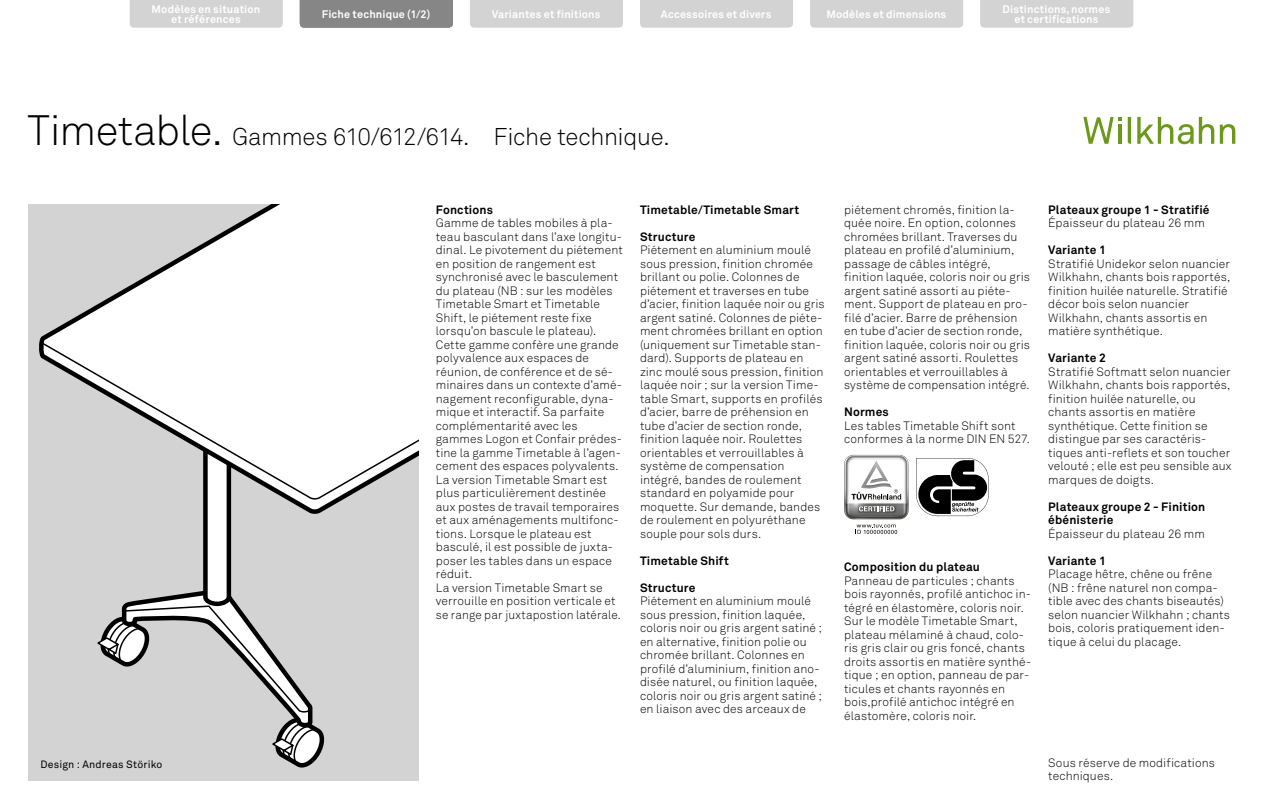
<style>
.page{position:relative;width:1263px;height:808px;background:#fff}
.page>*{position:absolute;margin:0;border:0;box-sizing:border-box;transform-origin:0 0}
.t1{font:300 24px "Akkurat Pro";letter-spacing:-.015em;color:#000}
.t2{font:300 12px/13.5px "Akkurat Pro";letter-spacing:.01em;color:#000}
.t3{font:700 12px/13.5px "Akkurat Pro";letter-spacing:.015em;color:#000}
.t4{font:700 10.8px/10.5px "Akkurat Pro";letter-spacing:.015em;color:#fff;text-align:center}
.t5{font:10.5px "Akkurat Pro";letter-spacing:.02em;color:#000}
.s1{font-size:42px}
</style>
<div class="page">
<div style="left:28px;top:204px;width:390px;height:576px;background:#d3d3d3"></div>
<svg style="left:97px;top:518px;width:228px;height:249px"></svg>
<svg style="left:39px;top:337px;width:301px;height:181px"></svg>
<svg style="left:41px;top:204px;width:377px;height:297px"></svg>
<div style="left:130px;top:0;width:153px;height:28px;background:#d3d3d3"></div>
<div style="left:470px;top:0;width:153px;height:28px;background:#d3d3d3"></div>
<div style="left:810px;top:0;width:153px;height:28px;background:#d3d3d3"></div>
<div style="left:980px;top:0;width:153px;height:28px;background:#d3d3d3"></div>
<div style="left:640px;top:0;width:153px;height:28px;background:#d3d3d3"></div>
<div style="left:300px;top:0;width:153px;height:28px;background:#868686"></div>
<svg style="left:916px;top:458px;width:73px;height:58px"></svg>
<svg style="left:844px;top:455px;width:65px;height:79px"></svg>
<svg style="left:1083px;top:117px;width:39px;height:27px"></svg>
<hr style="left:1118px;top:125px;width:3px;height:19px;background:#6c991c">
<svg style="left:1128px;top:117px;width:3px;height:27px"></svg>
<svg style="left:1137px;top:117px;width:56px;height:27px"></svg>
<svg style="left:1199px;top:117px;width:15px;height:27px"></svg>
<svg style="left:1220px;top:124px;width:15px;height:20px"></svg>
<p class="t4" style="left:152px;top:4px;width:110px">Modèles en situation et références</p>
<p class="t4" style="left:492px;top:9px;width:110px">Variantes et finitions</p>
<p class="t4" style="left:826px;top:9px;width:121px">Modèles et dimensions</p>
<p class="t4" style="left:1002px;top:4px;width:109px">Distinctions,normes et certifications</p>
<p class="t4" style="left:322px;top:9px;width:110px">Fiche t chnique (1/2)</p>
<p class="t4" style="left:334px;top:9px;width:85px">Fiche technique</p>
<p class="t4" style="left:661px;top:9px;width:112px">Accessoires et divers</p>
<h1 class="t1" style="left:28px;top:122px;width:643px"><span class="s1">Timetable.</span> Gammes 610/612/614. Fiche technique.</h1>
<p class="t3" style="left:436px;top:202px;width:59px">Fonctions</p>
<p class="t2" style="left:436px;top:216px;width:189px">Gamme de tables mobiles à pla&shy;teau basculant dans l’axe longitu&shy;dinal. Le pivotement du piétement en position de rangement est synchronisé avec le basculement du plateau (NB : sur les modèles<br>Timetable Smart et Timetable<br>Shift, le piétement reste fixe lorsqu’on bascule le plateau).<br>Cette gamme confère une grande polyvalence aux espaces de réunion, de conférence et de sé&shy;minaires dans un contexte d’amé&shy;nagement reconfigurable, dyna&shy;mique et interactif. Sa parfaite complémentarité avec les gammes Logon et Confair prédes&shy;tine la gamme Timetable à l’agen&shy;cement des espaces polyvalents.<br>La version Timetable Smart est plus particulièrement destinée aux postes de travail temporaires et aux aménagements multifonc&shy;tions. Lorsque le plateau est basculé, il est possible de juxta&shy;poser les tables dans un espace réduit.<br>La version Timetable Smart se verrouille en position verticale et se range par juxtapostion latérale.</p>
<p class="t3" style="left:640px;top:202px;width:161px">Timetable/Timetable Smart</p>
<p class="t3" style="left:640px;top:229px;width:57px">Structure</p>
<p class="t2" style="left:640px;top:243px;width:186px">Piétement en aluminium moulé sous pression, finition chromée brillant ou polie. Colonnes de piétement et traverses en tube d’acier, finition laquée noir ou gris argent satiné. Colonnes de piéte&shy;ment chromées brillant en option (uniquement sur Timetable stan&shy;dard). Supports de plateau en zinc moulé sous pression, finition laquée noir ; sur la version Time&shy;table Smart, supports en profilés d’acier, barre de préhension en tube d’acier de section ronde, finition laquée noir. Roulettes orientables et verrouillables à système de compensation intégré, bandes de roulement standard en polyamide pour moquette. Sur demande, bandes de roulement en polyuréthane souple pour sols durs.</p>
<p class="t3" style="left:640px;top:553px;width:90px">Timetable Shift</p>
<p class="t3" style="left:640px;top:580px;width:57px">Structure</p>
<p class="t2" style="left:640px;top:594px;width:184px">Piétement en aluminium moulé sous pression, finition laquée, coloris noir ou gris argent satiné ; en alternative, finition polie ou chromée brillant. Colonnes en profilé d’aluminium, finition ano&shy;disée naturel, ou finition laquée, coloris noir ou gris argent satiné ; en liaison avec des arceaux de</p>
<p class="t2" style="left:844px;top:203px;width:187px">piétement chromés, finition la&shy;quée noire. En option, colonnes chromées brillant. Traverses du plateau en profilé d’aluminium, passage de câbles intégré, finition laquée, coloris noir ou gris argent satiné assorti au piéte&shy;ment. Support de plateau en pro&shy;filé d’acier. Barre de préhension en tube d’acier de section ronde, finition laquée, coloris noir ou gris argent satiné assorti. Roulettes orientables et verrouillables à système de compensation intégré.</p>
<p class="t3" style="left:844px;top:405px;width:46px">Normes</p>
<p class="t2" style="left:844px;top:419px;width:187px">Les tables Timetable Shift sont conformes à la norme DIN EN 527.</p>
<p class="t3" style="left:844px;top:560px;width:137px">Composition du plateau</p>
<p class="t2" style="left:844px;top:574px;width:189px">Panneau de particules ; chants bois rayonnés, profilé antichoc in&shy;tégré en élastomère, coloris noir.<br>Sur le modèle Timetable Smart, plateau mélaminé à chaud, colo&shy;ris gris clair ou gris foncé, chants droits assortis en matière synthé&shy;tique ; en option, panneau de par&shy;ticules et chants rayonnés en bois,profilé antichoc intégré en élastomère, coloris noir.</p>
<p class="t3" style="left:1048px;top:202px;width:163px">Plateaux groupe 1 - Stratifié</p>
<p class="t2" style="left:1048px;top:216px;width:158px">Épaisseur du plateau 26 mm</p>
<p class="t3" style="left:1048px;top:243px;width:59px">Variante 1</p>
<p class="t2" style="left:1048px;top:257px;width:184px">Stratifié Unidekor selon nuancier<br>Wilkhahn, chants bois rapportés, finition huilée naturelle. Stratifié décor bois selon nuancier<br>Wilkhahn, chants assortis en matière synthétique.</p>
<p class="t3" style="left:1048px;top:351px;width:59px">Variante 2</p>
<p class="t2" style="left:1048px;top:365px;width:185px">Stratifié Softmatt selon nuancier<br>Wilkhahn, chants bois rapportés, finition huilée naturelle, ou chants assortis en matière synthétique. Cette finition se distingue par ses caractéris&shy;tiques anti-reflets et son toucher velouté ; elle est peu sensible aux marques de doigts.</p>
<p class="t3" style="left:1048px;top:499px;width:159px">Plateaux groupe 2 - Finition ébénisterie</p>
<p class="t2" style="left:1048px;top:527px;width:158px">Épaisseur du plateau 26 mm</p>
<p class="t3" style="left:1048px;top:553px;width:59px">Variante 1</p>
<p class="t2" style="left:1048px;top:567px;width:183px">Placage hêtre, chêne ou frêne (NB : frêne naturel non compa&shy;tible avec des chants biseautés) selon nuancier Wilkhahn ; chants bois, coloris pratiquement iden&shy;tique à celui du placage.</p>
<p class="t5" style="left:40px;top:758px;width:123px">Design : Andreas Störiko</p>
<p class="t2" style="left:1048px;top:756px;width:168px">Sous réserve de modifications techniques.</p>
</div>
